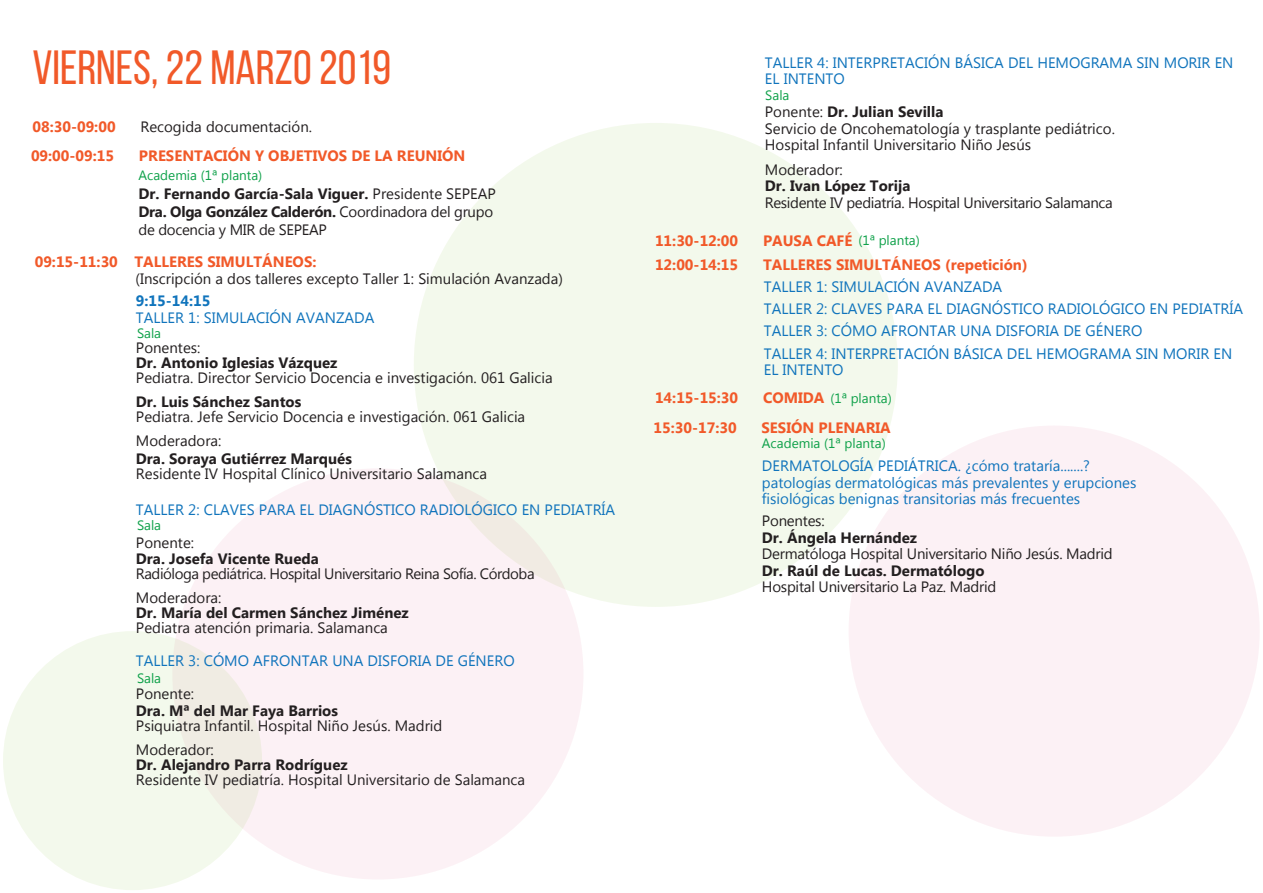
<style>
.page{position:relative;width:1263px;height:893px;background:#fff}
.page>*{position:absolute;margin:0;border:0;box-sizing:border-box;transform-origin:0 0}
.t1{font:48px "Bebas Neue";color:#f15929}
.t2{font:15px/24px "Microsoft Tai Le";color:#231f20}
.t3{font:15px/16.5px "Microsoft Tai Le";color:#1074bc}
.t4{font:700 15px "Microsoft Tai Le";color:#231f20}
.t5{font:700 15px "Microsoft Tai Le";color:#f15929}
.t6{font:15px/18px "Microsoft Tai Le";letter-spacing:-.02em;color:#231f20}
.t7{font:15px/24px "Microsoft Tai Le";letter-spacing:-.03em;color:#231f20}
.t8{font:15px "Microsoft Tai Le";letter-spacing:-.025em;color:#231f20}
.t9{font:700 15px "Microsoft Tai Le";color:#1074bc}
.t10{font:13.5px "Microsoft Tai Le";color:#0fa14a}
.s1{font-weight:700}
</style>
<div class="page">
<div style="left:414px;top:123px;width:484px;height:484px;background:#f3f9ec;border-radius:50%"></div>
<div style="left:848px;top:425px;width:412px;height:412px;background:#fcf1f5;border-radius:50%"></div>
<div style="left:172px;top:468px;width:411px;height:411px;background:#fcf1f5;border-radius:50%"></div>
<div style="left:3px;top:631px;width:259px;height:259px;background:linear-gradient(to right,#f4fdef,#f1efe5);border-radius:50%"></div>
<h1 class="t1" style="left:32px;top:41px;width:360px">VIERNES, 22 MARZO 2019</h1>
<p class="t5" style="left:32px;top:118px;width:85px">08:30-09:00</p>
<p class="t2" style="left:140px;top:116px;width:173px">Recogida documentación.</p>
<p class="t5" style="left:31px;top:147px;width:85px">09:00-09:15</p>
<p class="t5" style="left:139px;top:147px;width:328px">PRESENTACIÓN Y OBJETIVOS DE LA REUNIÓN</p>
<p class="t10" style="left:138px;top:167px;width:125px">Academia (1ª planta)</p>
<p class="t6" style="left:138px;top:186px;width:359px"><span class="s1">Dr. Fernando García-Sala Viguer.</span> Presidente SEPEAP<br><span class="s1">Dra. Olga González Calderón.</span> Coordinadora del grupo de docencia y MIR de SEPEAP</p>
<p class="t5" style="left:35px;top:253px;width:283px">09:15-11:30 TALLERES SIMULTÁNEOS:</p>
<p class="t2" style="left:135px;top:268px;width:429px">(Inscripción a dos talleres excepto Taller 1: Simulación Avanzada)</p>
<p class="t9" style="left:136px;top:293px;width:76px">9:15-14:15</p>
<p class="t3" style="left:136px;top:310px;width:240px">TALLER 1: SIMULACIÓN AVANZADA</p>
<p class="t2" style="left:136px;top:337px;width:66px">Ponentes:</p>
<p class="t4" style="left:136px;top:354px;width:203px">Dr. Antonio Iglesias Vázquez</p>
<p class="t2" style="left:136px;top:367px;width:418px">Pediatra. Director Servicio Docencia e investigación. 061 Galicia</p>
<p class="t4" style="left:136px;top:393px;width:167px">Dr. Luis Sánchez Santos</p>
<p class="t2" style="left:136px;top:406px;width:391px">Pediatra. Jefe Servicio Docencia e investigación. 061 Galicia<br>Moderadora:</p>
<p class="t4" style="left:136px;top:450px;width:217px">Dra. Soraya Gutiérrez Marqués</p>
<p class="t2" style="left:136px;top:463px;width:353px">Residente IV Hospital Clínico Universitario Salamanca</p>
<p class="t3" style="left:136px;top:502px;width:481px">TALLER 2: CLAVES PARA EL DIAGNÓSTICO RADIOLÓGICO EN PEDIATRÍA</p>
<p class="t2" style="left:136px;top:532px;width:60px">Ponente:</p>
<p class="t4" style="left:136px;top:551px;width:184px">Dra. Josefa Vicente Rueda</p>
<p class="t7" style="left:136px;top:563px;width:400px">Radióloga pediátrica. Hospital Universitario Reina Sofía. Córdoba<br>Moderadora:</p>
<p class="t4" style="left:136px;top:605px;width:274px">Dr. María del Carmen Sánchez Jiménez</p>
<p class="t2" style="left:136px;top:617px;width:253px">Pediatra atención primaria. Salamanca</p>
<p class="t3" style="left:136px;top:654px;width:380px">TALLER 3: CÓMO AFRONTAR UNA DISFORIA DE GÉNERO</p>
<p class="t2" style="left:136px;top:683px;width:60px">Ponente:</p>
<p class="t4" style="left:136px;top:702px;width:204px">Dra. Mª del Mar Faya Barrios</p>
<p class="t2" style="left:136px;top:715px;width:308px">Psiquiatra Infantil. Hospital Niño Jesús. Madrid<br>Moderador:</p>
<p class="t4" style="left:136px;top:756px;width:213px">Dr. Alejandro Parra Rodríguez</p>
<p class="t2" style="left:136px;top:769px;width:391px">Residente IV pediatría. Hospital Universitario de Salamanca</p>
<p class="t10" style="left:137px;top:325px;width:26px">Sala</p>
<p class="t10" style="left:137px;top:517px;width:26px">Sala</p>
<p class="t10" style="left:137px;top:671px;width:26px">Sala</p>
<p class="t3" style="left:765px;top:55px;width:470px">TALLER 4: INTERPRETACIÓN BÁSICA DEL HEMOGRAMA SIN MORIR EN<br>EL INTENTO</p>
<p class="t2" style="left:765px;top:104px;width:351px;line-height:16.5px">Ponente: <span class="s1">Dr. Julian Sevilla<br></span>Servicio de Oncohematología y trasplante pediátrico.<br>Hospital Infantil Universitario Niño Jesús</p>
<p class="t2" style="left:765px;top:159px;width:79px">Moderador:</p>
<p class="t4" style="left:765px;top:178px;width:147px">Dr. Ivan López Torija</p>
<p class="t8" style="left:765px;top:194px;width:349px">Residente IV pediatría. Hospital Universitario Salamanca</p>
<p class="t10" style="left:765px;top:88px;width:26px">Sala</p>
<p class="t5" style="left:655px;top:232px;width:85px">11:30-12:00</p>
<p class="t5" style="left:763px;top:232px;width:91px">PAUSA CAFÉ</p>
<p class="t5" style="left:655px;top:256px;width:85px">12:00-14:15</p>
<p class="t5" style="left:763px;top:256px;width:266px">TALLERES SIMULTÁNEOS (repetición)</p>
<p class="t10" style="left:858px;top:232px;width:63px">(1ª planta)</p>
<p class="t3" style="left:764px;top:280px;width:240px">TALLER 1: SIMULACIÓN AVANZADA</p>
<p class="t3" style="left:764px;top:299px;width:481px;line-height:22.4px">TALLER 2: CLAVES PARA EL DIAGNÓSTICO RADIOLÓGICO EN PEDIATRÍA<br>TALLER 3: CÓMO AFRONTAR UNA DISFORIA DE GÉNERO<br>TALLER 4: INTERPRETACIÓN BÁSICA DEL HEMOGRAMA SIN MORIR EN</p>
<p class="t3" style="left:764px;top:363px;width:81px">EL INTENTO</p>
<p class="t5" style="left:655px;top:389px;width:85px">14:15-15:30</p>
<p class="t5" style="left:763px;top:389px;width:63px">COMIDA</p>
<p class="t5" style="left:653px;top:419px;width:85px">15:30-17:30</p>
<p class="t5" style="left:761px;top:419px;width:131px">SESIÓN PLENARIA</p>
<p class="t10" style="left:830px;top:391px;width:63px">(1ª planta)</p>
<p class="t10" style="left:762px;top:436px;width:125px">Academia (1ª planta)</p>
<p class="t3" style="left:762px;top:458px;width:376px">DERMATOLOGÍA PEDIÁTRICA. ¿cómo trataría.......? patologías dermatológicas más prevalentes y erupciones fisiológicas benignas transitorias más frecuentes</p>
<p class="t2" style="left:762px;top:510px;width:64px">Ponentes:</p>
<p class="t4" style="left:762px;top:529px;width:157px">Dr. Ángela Hernández</p>
<p class="t2" style="left:762px;top:543px;width:352px">Dermatóloga Hospital Universitario Niño Jesús. Madrid</p>
<p class="t4" style="left:762px;top:562px;width:224px">Dr. Raúl de Lucas. Dermatólogo</p>
<p class="t2" style="left:762px;top:576px;width:236px">Hospital Universitario La Paz. Madrid</p>
</div>
